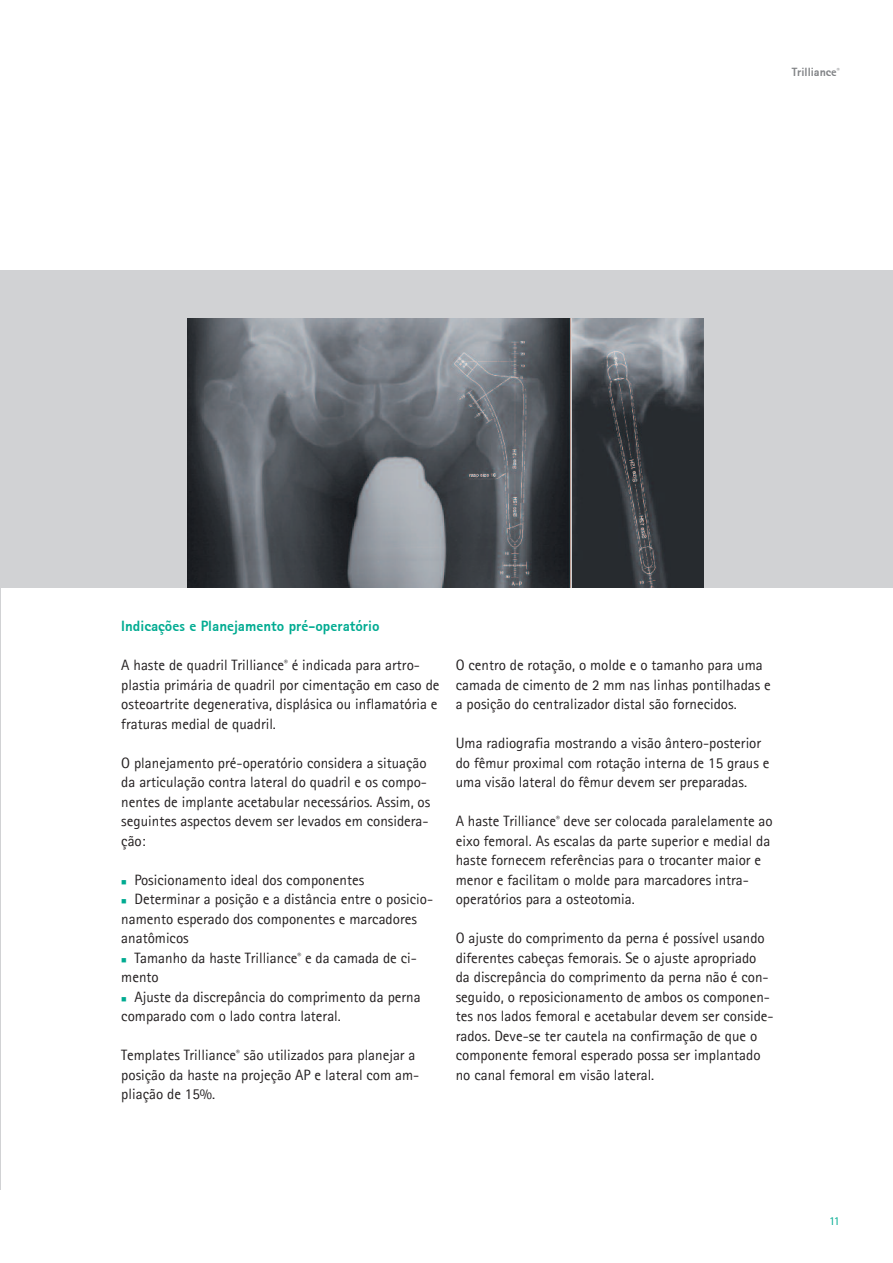
<style>
.page{position:relative;width:893px;height:1263px;background:#fff}
.page>*{position:absolute;margin:0;border:0;box-sizing:border-box;transform-origin:0 0}
.t1{font:15px/19.5px "Rotis Sans Serif";color:#231f20}
.t2{font:700 15px "Rotis Sans Serif";color:#00ab91}
.t3{font:700 12px "Rotis Sans Serif";color:#808285}
.t4{font:12px "Rotis Sans Serif";color:#00ab91}
.s1{color:#00ab91}
</style>
<div class="page">
<hr style="left:0;top:270px;width:1px;height:919px;background:#d1d2d4">
<hr style="left:0;top:270px;width:1px;height:334px;background:#fff">
<div style="left:0;top:270px;width:893px;height:318px;background:#d1d2d4"></div>
<img style="left:187px;top:319px;width:384px;height:269px">
<img style="left:573px;top:319px;width:131px;height:269px">
<p class="t3" style="left:792px;top:68px;width:49px">Trilliance<sup>®</sup></p>
<p class="t2" style="left:121px;top:621px;width:260px">Indicações e Planejamento pré-operatório</p>
<p class="t1" style="left:121px;top:657px;width:320px">A haste de quadril Trilliance<sup>®</sup> é indicada para artro&shy;plastia primária de quadril por cimentação em caso de osteoartrite degenerativa, displásica ou inflamatória e fraturas medial de quadril.</p>
<p class="t1" style="left:121px;top:754px;width:311px">O planejamento pré-operatório considera a situação da articulação contra lateral do quadril e os compo&shy;nentes de implante acetabular necessários. Assim, os seguintes aspectos devem ser levados em considera&shy;ção:</p>
<p class="t1" style="left:121px;top:871px;width:244px"><span class="s1">■</span> Posicionamento ideal dos componentes</p>
<p class="t1" style="left:121px;top:891px;width:313px"><span class="s1">■</span> Determinar a posição e a distância entre o posicio&shy;namento esperado dos componentes e marcadores anatômicos</p>
<p class="t1" style="left:121px;top:949px;width:297px"><span class="s1">■</span> Tamanho da haste Trilliance<sup>®</sup> e da camada de ci&shy;mento</p>
<p class="t1" style="left:121px;top:988px;width:301px"><span class="s1">■</span> Ajuste da discrepância do comprimento da perna comparado com o lado contra lateral.</p>
<p class="t1" style="left:121px;top:1047px;width:299px">Templates Trilliance<sup>®</sup> são utilizados para planejar a posição da haste na projeção AP e lateral com am&shy;pliação de 15%.</p>
<p class="t1" style="left:456px;top:657px;width:317px">O centro de rotação, o molde e o tamanho para uma camada de cimento de 2 mm nas linhas pontilhadas e a posição do centralizador distal são fornecidos.</p>
<p class="t1" style="left:456px;top:735px;width:315px">Uma radiografia mostrando a visão ântero-posterior do fêmur proximal com rotação interna de 15 graus e uma visão lateral do fêmur devem ser preparadas.</p>
<p class="t1" style="left:456px;top:813px;width:318px">A haste Trilliance<sup>®</sup> deve ser colocada paralelamente ao eixo femoral. As escalas da parte superior e medial da haste fornecem referências para o trocanter maior e menor e facilitam o molde para marcadores intra&shy;operatórios para a osteotomia.</p>
<p class="t1" style="left:456px;top:930px;width:319px">O ajuste do comprimento da perna é possível usando diferentes cabeças femorais. Se o ajuste apropriado da discrepância do comprimento da perna não é con&shy;seguido, o reposicionamento de ambos os componen&shy;tes nos lados femoral e acetabular devem ser conside&shy;rados. Deve-se ter cautela na confirmação de que o componente femoral esperado possa ser implantado no canal femoral em visão lateral.</p>
<p class="t4" style="left:829px;top:1216px;width:12px">11</p>
</div>
